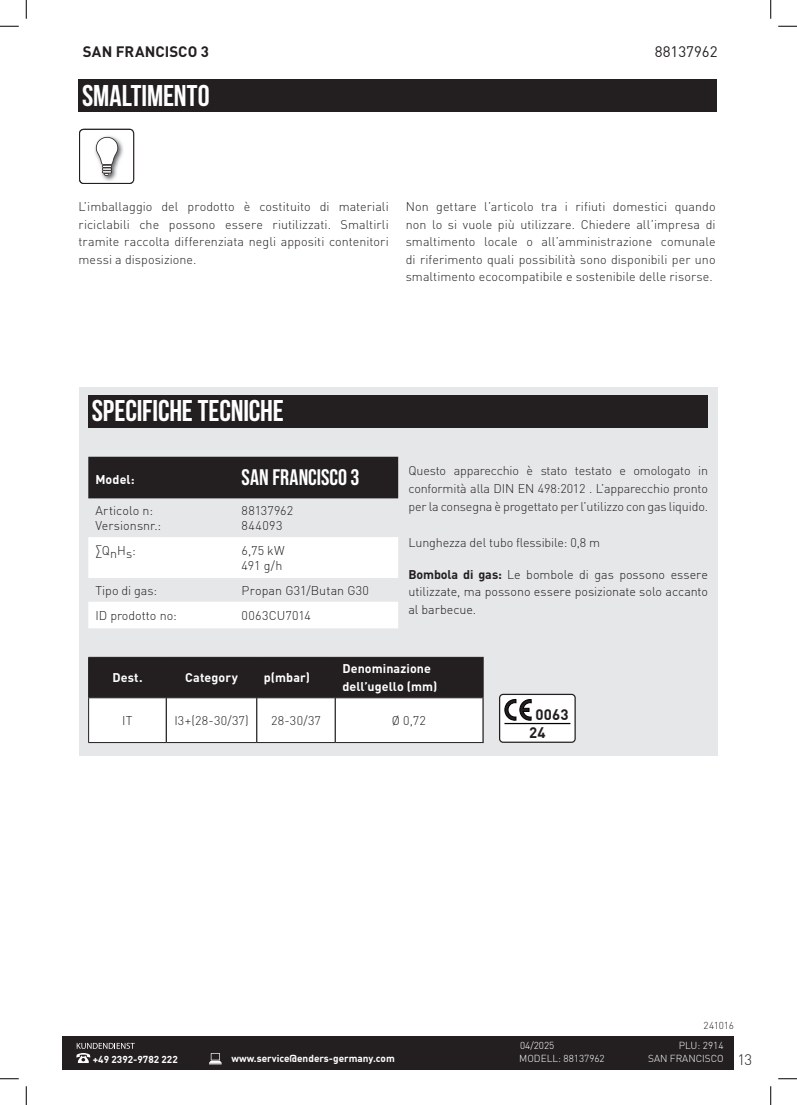
<style>
.page{position:relative;width:797px;height:1105px;background:#fff}
.page>*{position:absolute;margin:0;border:0;box-sizing:border-box;transform-origin:0 0}
.t1{font:700 30px "Bebas Neue";letter-spacing:-.005em;color:#fff}
.t2{font:700 22.5px "Bebas Neue Pro";letter-spacing:.005em;color:#fff}
.t3{font:700 15px "DIN Pro";letter-spacing:.005em;color:#231f20}
.t4{font:15px "DIN Offc";color:#231f20}
.t5{font:700 15px/17.6px "DIN Offc";letter-spacing:.015em;color:#231f20}
.t6{font:300 15px "DIN Pro";color:#231f20}
.t7{font:300 12.5px/17.5px "DIN Pro";color:#231f20;text-align:justify}
.t8{font:300 12.5px/15px "DIN Offc";letter-spacing:.005em;color:#231f20}
.t9{font:700 12.5px/18px "DIN Pro";letter-spacing:.01em;color:#fff}
.t10{font:700 12.5px "DIN Offc";letter-spacing:.005em;color:#fff}
.t11{font:700 10px "DIN Offc";color:#fff}
.t12{font:300 10px "DIN Offc";color:#fff}
.t13{font:300 10px "DIN Pro";letter-spacing:-.015em;color:#231f20}
.s1{font-family:"DIN Pro";font-weight:700}
</style>
<div class="page">
<div style="left:62px;top:1036px;width:671px;height:33px;background:#231f20"></div>
<svg style="left:76px;top:1043px;width:59px;height:20px"></svg>
<svg style="left:209px;top:1053px;width:13px;height:11px"></svg>
<div style="left:79px;top:80px;width:637px;height:32px;background:#231f20"></div>
<svg style="left:79px;top:129px;width:55px;height:55px"></svg>
<div style="left:79px;top:387px;width:638px;height:368px;background:#e6e7e9"></div>
<div style="left:88px;top:396px;width:619px;height:32px;background:#231f20"></div>
<div style="left:88px;top:457px;width:310px;height:41px;background:#231f20"></div>
<svg style="left:88px;top:537px;width:310px;height:91px"></svg>
<svg style="left:89px;top:658px;width:393px;height:84px;background:#969495"></svg>
<hr style="left:166px;top:658px;width:1px;height:39px;background:#231f20">
<hr style="left:256px;top:658px;width:1px;height:39px;background:#231f20">
<hr style="left:166px;top:698px;width:1px;height:44px;background:#231f20">
<hr style="left:256px;top:698px;width:1px;height:44px;background:#231f20">
<hr style="left:88px;top:657px;width:78px;height:1px;background:#231f20">
<hr style="left:88px;top:658px;width:1px;height:39px;background:#231f20">
<hr style="left:166px;top:657px;width:91px;height:1px;background:#231f20">
<hr style="left:257px;top:657px;width:78px;height:1px;background:#231f20">
<hr style="left:335px;top:657px;width:148px;height:1px;background:#231f20">
<hr style="left:88px;top:697px;width:78px;height:1px;background:#231f20">
<hr style="left:88px;top:698px;width:1px;height:44px;background:#231f20">
<hr style="left:166px;top:697px;width:91px;height:1px;background:#231f20">
<hr style="left:257px;top:697px;width:77px;height:1px;background:#231f20">
<hr style="left:336px;top:697px;width:146px;height:1px;background:#231f20">
<hr style="left:88px;top:742px;width:78px;height:1px;background:#231f20">
<hr style="left:166px;top:742px;width:91px;height:1px;background:#231f20">
<hr style="left:257px;top:742px;width:78px;height:1px;background:#231f20">
<hr style="left:335px;top:742px;width:148px;height:1px;background:#231f20">
<hr style="left:334px;top:658px;width:2px;height:40px;background:#231f20">
<hr style="left:482px;top:658px;width:1px;height:40px;background:#231f20">
<hr style="left:334px;top:698px;width:2px;height:44px;background:#231f20">
<hr style="left:482px;top:698px;width:1px;height:44px;background:#231f20">
<div style="left:499px;top:694px;width:76px;height:48px;background:#fff;border-radius:4px"></div>
<div style="left:499px;top:694px;width:76px;height:49px;border:1px solid #231f20;border-radius:4px"></div>
<svg style="left:504px;top:699px;width:28px;height:22px"></svg>
<hr style="left:504px;top:723px;width:66px;height:1px;background:#000001">
<svg style="left:0;top:25px;width:19px;height:2px"></svg>
<svg style="left:778px;top:25px;width:19px;height:2px"></svg>
<svg style="left:0;top:1078px;width:19px;height:1px"></svg>
<svg style="left:778px;top:1078px;width:19px;height:1px"></svg>
<svg style="left:25px;top:0;width:2px;height:19px"></svg>
<svg style="left:25px;top:1086px;width:2px;height:19px"></svg>
<svg style="left:770px;top:0;width:1px;height:19px"></svg>
<svg style="left:770px;top:1086px;width:1px;height:19px"></svg>
<p class="t3" style="left:83px;top:41px;width:127px">SAN FRANCISCO 3</p>
<p class="t4" style="left:655px;top:42px;width:64px">88137962</p>
<h1 class="t1" style="left:82px;top:79px;width:129px">SMALTIMENTO</h1>
<p class="t7" style="left:79px;top:197px;width:312px">L’imballaggio del prodotto è costituito di materiali riciclabili che possono essere riutilizzati. Smaltirli tramite raccolta differenziata negli appositi contenitori messi a disposizione.</p>
<p class="t7" style="left:406px;top:197px;width:311px">Non gettare l’articolo tra i rifiuti domestici quando non lo si vuole più utilizzare. Chiedere all’impresa di smaltimento locale o all’amministrazione comunale di riferimento quali possibilità sono disponibili per uno smaltimento ecocompatibile e sostenibile delle risorse.</p>
<h1 class="t1" style="left:92px;top:394px;width:193px">SPECIFICHE TECNICHE</h1>
<p class="t10" style="left:95px;top:471px;width:41px">Model:</p>
<h2 class="t2" style="left:242px;top:464px;width:119px">SAN FRANCISCO 3</h2>
<p class="t8" style="left:95px;top:503px;width:67px">Articolo n:<br>Versionsnr.:</p>
<p class="t8" style="left:242px;top:503px;width:53px">88137962<br>844093</p>
<p class="t8" style="left:95px;top:543px;width:42px">∑QnHs:</p>
<p class="t8" style="left:241px;top:543px;width:44px">6,75 kW<br>491 g/h</p>
<p class="t7" style="left:95px;top:581px;width:63px">Tipo di gas:</p>
<p class="t8" style="left:241px;top:582px;width:129px">Propan G31/Butan G30</p>
<p class="t8" style="left:95px;top:608px;width:83px">ID prodotto no:</p>
<p class="t8" style="left:241px;top:608px;width:71px">0063CU7014</p>
<p class="t7" style="left:408px;top:460px;width:301px;line-height:18px">Questo apparecchio è stato testato e omologato in conformità alla DIN EN 498:2012 . L’apparecchio pronto per la consegna è progettato per l’utilizzo con gas liquido.</p>
<p class="t7" style="left:408px;top:533px;width:193px">Lunghezza del tubo flessibile: 0,8 m</p>
<p class="t8" style="left:408px;top:565px;width:301px;line-height:17.5px;text-align:justify"><span class="s1">Bombola di gas:</span> Le bombole di gas possono essere utilizzate, ma possono essere posizionate solo accanto al barbecue.</p>
<p class="t9" style="left:112px;top:668px;width:32px">Dest.</p>
<p class="t9" style="left:185px;top:668px;width:54px">Category</p>
<p class="t10" style="left:264px;top:670px;width:48px">p(mbar)</p>
<p class="t9" style="left:342px;top:659px;width:96px">Denominazione dell’ugello (mm)</p>
<p class="t8" style="left:122px;top:713px;width:12px">IT</p>
<p class="t7" style="left:174px;top:711px;width:76px">I3+(28-30/37)</p>
<p class="t7" style="left:271px;top:711px;width:51px">28-30/37</p>
<p class="t8" style="left:392px;top:713px;width:35px">Ø 0,72</p>
<p class="t5" style="left:529px;top:705px;width:41px;text-indent:6px">0063<br>24</p>
<p class="t13" style="left:703px;top:1018px;width:32px">241016</p>
<p class="t12" style="left:520px;top:1039px;width:36px">04/2025</p>
<p class="t12" style="left:679px;top:1039px;width:46px">PLU: 2914</p>
<p class="t11" style="left:93px;top:1053px;width:86px">+49 2392-9782 222</p>
<p class="t11" style="left:231px;top:1052px;width:165px">www.service@enders-germany.com</p>
<p class="t12" style="left:519px;top:1052px;width:87px">MODELL: 88137962</p>
<p class="t12" style="left:648px;top:1052px;width:77px">SAN FRANCISCO</p>
<p class="t6" style="left:737px;top:1048px;width:16px">13</p>
</div>
